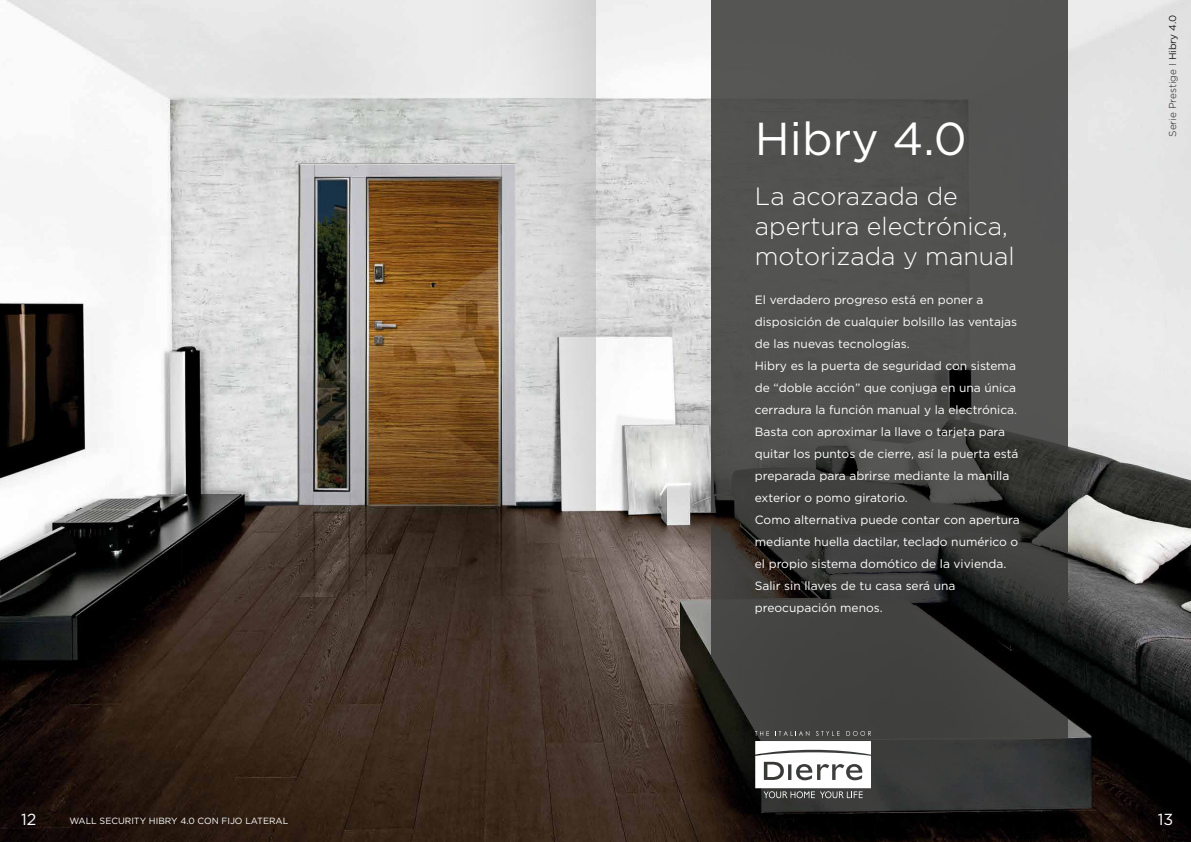
<style>
.page{position:relative;width:1191px;height:842px;background:#fff}
.page>*{position:absolute;margin:0;border:0;box-sizing:border-box;transform-origin:0 0}
.t1{font:46.1px "Gotham";color:#fff}
.t2{font:300 25px/30px "Gotham";color:#fff}
.t3{font:16px "Gotham";color:#fff}
.t4{font:12px/22px "Gotham";color:#fff}
.t5{font:300 10px "Gotham";color:#1d1d1b}
.t6{font:9px "Gotham";color:#fff}
.s1{font-weight:400}
</style>
<div class="page">
<img style="left:0;top:0;width:1191px;height:842px">
<svg style="left:426px;top:0;width:169px;height:842px;background:#8b7d72"></svg>
<svg style="left:711px;top:0;width:357px;height:842px;background:#434342"></svg>
<svg style="left:755px;top:731px;width:116px;height:67px"></svg>
<h1 class="t1" style="left:755px;top:109px;width:213px">Hibry 4.0</h1>
<h2 class="t2" style="left:755px;top:181px;width:261px">La acorazada de apertura electrónica, motorizada y manual</h2>
<p class="t4" style="left:755px;top:288px;width:266px">El verdadero progreso está en poner a disposición de cualquier bolsillo las ventajas de las nuevas tecnologías.<br>Hibry es la puerta de seguridad con sistema de “doble acción” que conjuga en una única cerradura la función manual y la electrónica.<br>Basta con aproximar la llave o tarjeta para quitar los puntos de cierre, así la puerta está preparada para abrirse mediante la manilla exterior o pomo giratorio.<br>Como alternativa puede contar con apertura mediante huella dactilar, teclado numérico o el propio sistema domótico de la vivienda.<br>Salir sin llaves de tu casa será una preocupación menos.</p>
<p class="t5" style="left:1166px;top:137px;width:124px;rotate:-90deg">Serie Prestige I <span class="s1">Hibry 4.0</span></p>
<h3 class="t3" style="left:21px;top:809px;width:17px">12</h3>
<p class="t6" style="left:69px;top:815px;width:220px">WALL SECURITY HIBRY 4.0 CON FIJO LATERAL</p>
<h3 class="t3" style="left:1157px;top:809px;width:17px">13</h3>
</div>
